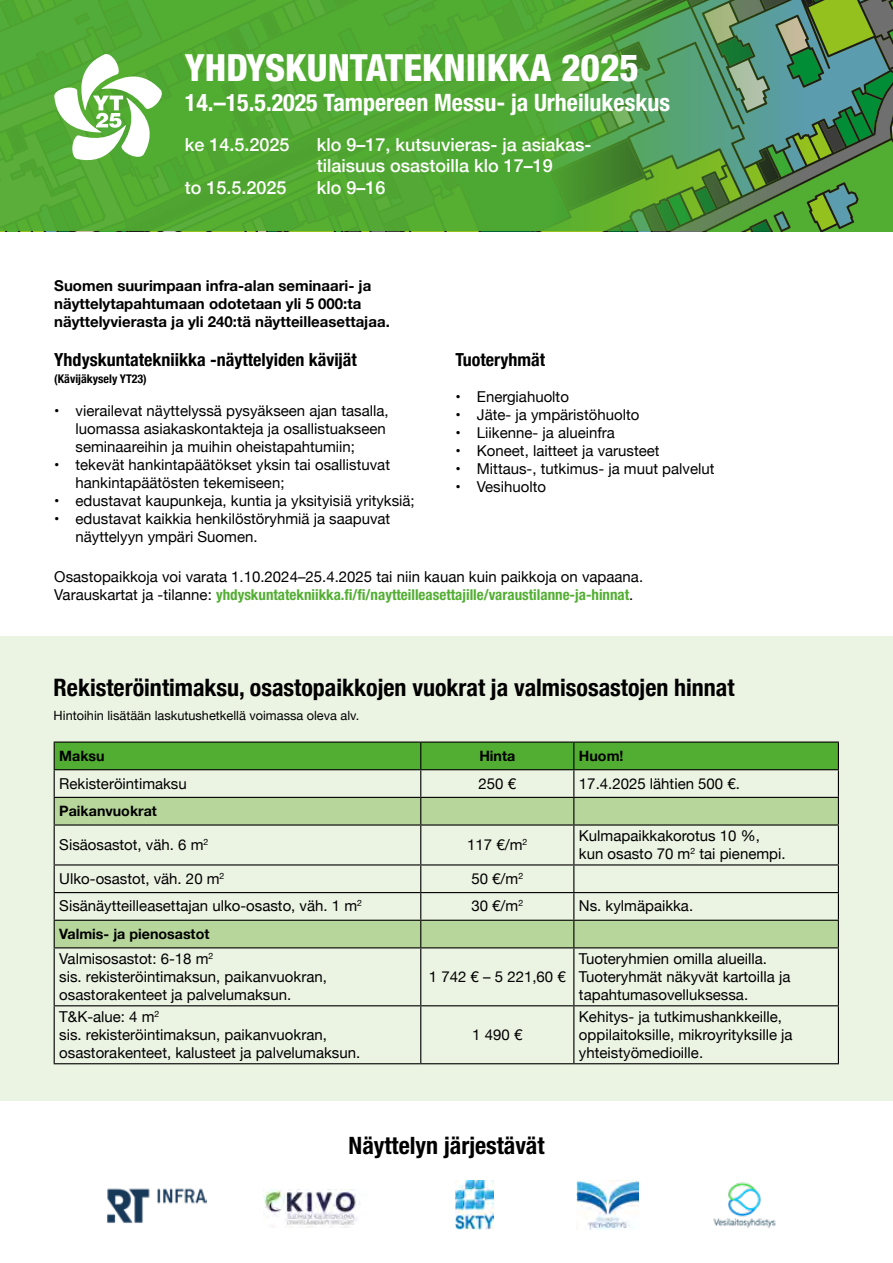
<style>
.page{position:relative;width:893px;height:1263px;background:#fff}
.page>*{position:absolute;margin:0;border:0;box-sizing:border-box;transform-origin:0 0}
.t1{font:800 condensed 37.5px "Helvetica Neue LT Std";color:#fff}
.t2{font:700 condensed 24px "Helvetica Neue";color:#000}
.t3{font:700 condensed 24px "Helvetica Neue LT Std";color:#fff}
.t4{font:700 condensed 24px "Helvetica Neue LT Std";color:#000}
.t5{font:500 18px/21.6px "Helvetica Neue";color:#fff}
.t6{font:700 condensed 18px "Helvetica Neue";color:#000}
.t7{font:15px/18px "Helvetica Neue";color:#000}
.t8{font:700 15px/18px "Helvetica Neue";color:#000}
.t9{font:700 condensed 15px "Helvetica Neue LT Std";color:#52ae32}
.t10{font:700 14.25px "Helvetica Neue";color:#000}
.t11{font:12.75px "Helvetica Neue";color:#000}
.t12{font:700 condensed 12px "Helvetica Neue";color:#000}
.s1{font-family:"Helvetica Neue";font-weight:400;font-stretch:normal;color:#000}
</style>
<div class="page">
<svg style="left:0;top:0;width:893px;height:231px;background:#57a444"></svg>
<div style="left:0;top:637px;width:893px;height:464px;background:#ebf3e3"></div>
<svg style="left:55px;top:825px;width:783px;height:122px"></svg>
<hr style="left:54px;top:741px;width:367px;height:2px;background:#000">
<hr style="left:421px;top:741px;width:153px;height:2px;background:#000">
<hr style="left:574px;top:741px;width:265px;height:2px;background:#000">
<svg style="left:54px;top:742px;width:785px;height:82px"></svg>
<hr style="left:54px;top:824px;width:367px;height:1px;background:#000">
<hr style="left:54px;top:825px;width:1px;height:39px;background:#000">
<hr style="left:421px;top:824px;width:153px;height:1px;background:#000">
<hr style="left:420px;top:825px;width:1px;height:39px;background:#000">
<hr style="left:574px;top:824px;width:265px;height:1px;background:#000">
<hr style="left:573px;top:825px;width:1px;height:39px;background:#000">
<hr style="left:838px;top:825px;width:1px;height:39px;background:#000">
<hr style="left:54px;top:864px;width:367px;height:1px;background:#000">
<hr style="left:421px;top:864px;width:153px;height:1px;background:#000">
<hr style="left:574px;top:864px;width:265px;height:1px;background:#000">
<hr style="left:54px;top:892px;width:367px;height:1px;background:#000">
<hr style="left:421px;top:892px;width:153px;height:1px;background:#000">
<hr style="left:574px;top:892px;width:265px;height:1px;background:#000">
<hr style="left:54px;top:920px;width:367px;height:1px;background:#000">
<svg style="left:54px;top:865px;width:1px;height:82px"></svg>
<hr style="left:421px;top:920px;width:153px;height:1px;background:#000">
<svg style="left:420px;top:865px;width:1px;height:82px"></svg>
<hr style="left:574px;top:920px;width:265px;height:1px;background:#000">
<svg style="left:573px;top:865px;width:1px;height:82px"></svg>
<svg style="left:838px;top:865px;width:1px;height:82px"></svg>
<hr style="left:54px;top:947px;width:367px;height:1px;background:#000">
<hr style="left:54px;top:948px;width:1px;height:57px;background:#000">
<hr style="left:421px;top:947px;width:153px;height:1px;background:#000">
<hr style="left:420px;top:948px;width:1px;height:57px;background:#000">
<hr style="left:574px;top:947px;width:265px;height:1px;background:#000">
<hr style="left:573px;top:948px;width:1px;height:57px;background:#000">
<hr style="left:838px;top:948px;width:1px;height:57px;background:#000">
<hr style="left:54px;top:1005px;width:367px;height:1px;background:#000">
<hr style="left:54px;top:1006px;width:1px;height:57px;background:#000">
<hr style="left:421px;top:1005px;width:153px;height:1px;background:#000">
<hr style="left:420px;top:1006px;width:1px;height:57px;background:#000">
<hr style="left:574px;top:1005px;width:265px;height:1px;background:#000">
<hr style="left:573px;top:1006px;width:1px;height:57px;background:#000">
<hr style="left:838px;top:1006px;width:1px;height:57px;background:#000">
<hr style="left:54px;top:1063px;width:367px;height:1px;background:#000">
<hr style="left:421px;top:1063px;width:153px;height:1px;background:#000">
<hr style="left:574px;top:1063px;width:265px;height:1px;background:#000">
<img style="left:107px;top:1188px;width:100px;height:36px">
<img style="left:264px;top:1189px;width:96px;height:39px">
<img style="left:455px;top:1181px;width:38px;height:48px">
<img style="left:576px;top:1180px;width:62px;height:49px">
<img style="left:713px;top:1182px;width:63px;height:46px">
<h1 class="t1" style="left:185px;top:44px;width:456px">YHDYSKUNTATEKNIIKKA 2025</h1>
<h2 class="t3" style="left:185px;top:88px;width:487px">14.–15.5.2025 Tampereen Messu- ja Urheilukeskus</h2>
<p class="t5" style="left:185px;top:132px;width:106px">ke 14.5.2025</p>
<p class="t5" style="left:317px;top:132px;width:276px">klo 9–17, kutsuvieras- ja asiakas&shy;tilaisuus osastoilla klo 17–19</p>
<p class="t5" style="left:185px;top:175px;width:103px">to 15.5.2025</p>
<p class="t5" style="left:317px;top:175px;width:70px">klo 9–16</p>
<p class="t8" style="left:54px;top:277px;width:337px">Suomen suurimpaan infra-alan seminaari- ja näyttelytapahtumaan odotetaan yli 5 000:ta näyttelyvierasta ja yli 240:tä näytteilleasettajaa.</p>
<p class="t6" style="left:54px;top:345px;width:304px">Yhdyskuntatekniikka -näyttelyiden kävijät</p>
<p class="t12" style="left:54px;top:368px;width:94px">(Kävijäkysely YT23)</p>
<p class="t7" style="left:76px;top:402px;width:315px;text-indent:-21px">• vierailevat näyttelyssä pysyäkseen ajan tasalla, luomassa asiakaskontakteja ja osallistuakseen seminaareihin ja muihin oheistapahtumiin;</p>
<p class="t7" style="left:76px;top:456px;width:316px;text-indent:-21px">• tekevät hankintapäätökset yksin tai osallistuvat hankintapäätösten tekemiseen;</p>
<p class="t7" style="left:54px;top:492px;width:362px">• edustavat kaupunkeja, kuntia ja yksityisiä yrityksiä;</p>
<p class="t7" style="left:76px;top:510px;width:316px;text-indent:-21px">• edustavat kaikkia henkilöstöryhmiä ja saapuvat näyttelyyn ympäri Suomen.</p>
<p class="t6" style="left:456px;top:345px;width:91px">Tuoteryhmät</p>
<p class="t7" style="left:456px;top:389px;width:115px">• Energiahuolto</p>
<p class="t7" style="left:456px;top:407px;width:185px">• Jäte- ja ympäristöhuolto</p>
<p class="t7" style="left:456px;top:425px;width:161px">• Liikenne- ja alueinfra</p>
<p class="t7" style="left:456px;top:443px;width:206px">• Koneet, laitteet ja varusteet</p>
<p class="t7" style="left:456px;top:461px;width:260px">• Mittaus-, tutkimus- ja muut palvelut</p>
<p class="t7" style="left:456px;top:479px;width:92px">• Vesihuolto</p>
<p class="t7" style="left:54px;top:568px;width:590px">Osastopaikkoja voi varata 1.10.2024–25.4.2025 tai niin kauan kuin paikkoja on vapaana.</p>
<p class="t9" style="left:54px;top:586px;width:581px"><span class="s1">Varauskartat ja -tilanne:</span> yhdyskuntatekniikka.fi/fi/naytteilleasettajille/varaustilanne-ja-hinnat<span class="s1">.</span></p>
<h2 class="t2" style="left:54px;top:667px;width:682px">Rekisteröintimaksu, osastopaikkojen vuokrat ja valmisosastojen hinnat</h2>
<p class="t11" style="left:54px;top:706px;width:307px">Hintoihin lisätään laskutushetkellä voimassa oleva alv.</p>
<p class="t10" style="left:59px;top:744px;width:47px">Maksu</p>
<p class="t10" style="left:479px;top:744px;width:37px">Hinta</p>
<p class="t10" style="left:579px;top:744px;width:46px">Huom!</p>
<p class="t7" style="left:59px;top:775px;width:129px">Rekisteröintimaksu</p>
<p class="t7" style="left:479px;top:775px;width:39px">250 €</p>
<p class="t7" style="left:579px;top:775px;width:162px">17.4.2025 lähtien 500 €.</p>
<p class="t10" style="left:59px;top:800px;width:99px">Paikanvuokrat</p>
<p class="t7" style="left:59px;top:836px;width:151px">Sisäosastot, väh. 6 m<sup>2</sup></p>
<p class="t7" style="left:467px;top:836px;width:62px">117 €/m<sup>2</sup></p>
<p class="t7" style="left:579px;top:827px;width:208px">Kulmapaikkakorotus 10 %, kun osasto 70 m<sup>2</sup> tai pienempi.</p>
<p class="t7" style="left:59px;top:870px;width:167px">Ulko-osastot, väh. 20 m<sup>2</sup></p>
<p class="t7" style="left:471px;top:870px;width:53px">50 €/m<sup>2</sup></p>
<p class="t7" style="left:59px;top:898px;width:304px">Sisänäytteilleasettajan ulko-osasto, väh. 1 m<sup>2</sup></p>
<p class="t7" style="left:471px;top:898px;width:53px">30 €/m<sup>2</sup></p>
<p class="t7" style="left:579px;top:898px;width:116px">Ns. kylmäpaikka.</p>
<p class="t10" style="left:59px;top:923px;width:152px">Valmis- ja pienosastot</p>
<p class="t7" style="left:59px;top:950px;width:269px">Valmisosastot: 6-18 m<sup>2<br></sup>sis. rekisteröintimaksun, paikanvuokran, osastorakenteet ja palvelumaksun.</p>
<p class="t7" style="left:579px;top:950px;width:213px">Tuoteryhmien omilla alueilla.<br>Tuoteryhmät näkyvät kartoilla ja tapahtumasovelluksessa.</p>
<p class="t7" style="left:429px;top:968px;width:138px">1 742 € – 5 221,60 €</p>
<p class="t7" style="left:59px;top:1008px;width:302px">T&amp;K-alue: 4 m<sup>2<br></sup>sis. rekisteröintimaksun, paikanvuokran, osastorakenteet, kalusteet ja palvelumaksun.</p>
<p class="t7" style="left:472px;top:1026px;width:52px">1 490 €</p>
<h2 class="t4" style="left:349px;top:1131px;width:197px">Näyttelyn järjestävät</h2>
<p class="t7" style="left:579px;top:1008px;width:215px">Kehitys- ja tutkimushankkeille, oppilaitoksille, mikroyrityksille ja yhteistyömedioille.</p>
</div>
